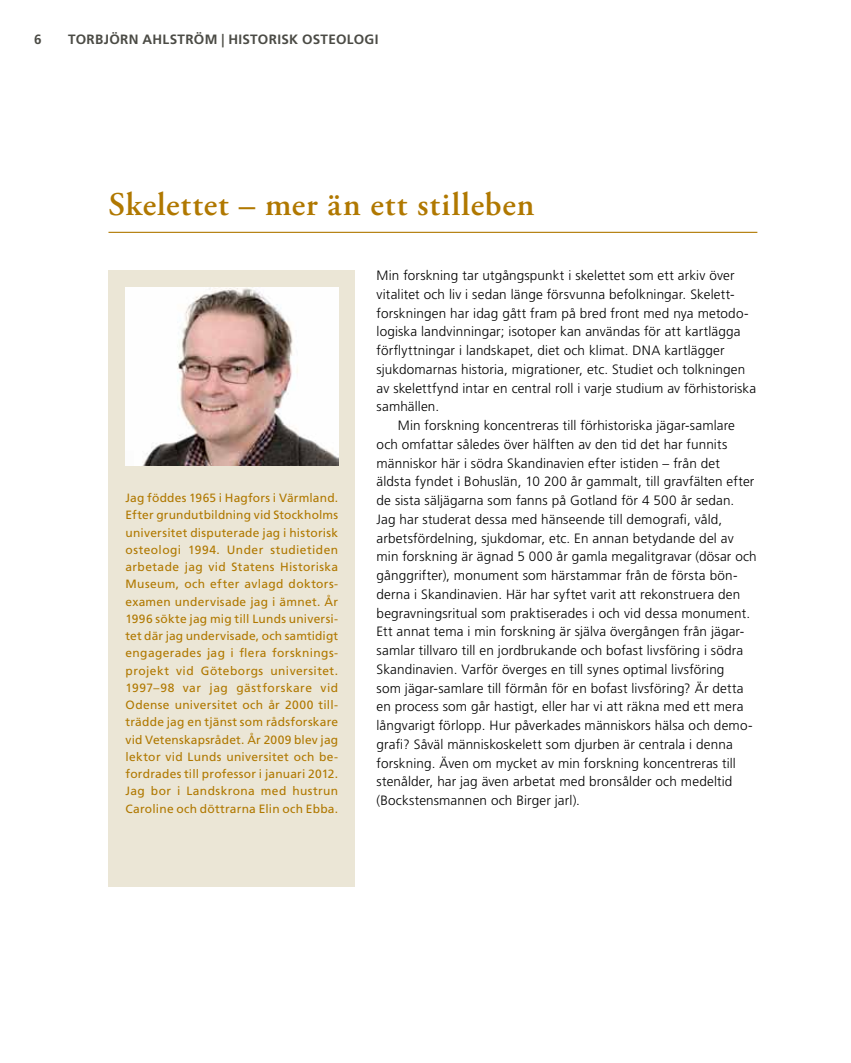
<style>
.page{position:relative;width:851px;height:1063px;background:#fff}
.page>*{position:absolute;margin:0;border:0;box-sizing:border-box;transform-origin:0 0}
.t1{font:600 33px "Adobe Garamond Pro";letter-spacing:.025em;color:#b07800}
.t2{font:300 13.5px "Frutiger LT Std";letter-spacing:.01em;color:#000}
.t3{font:700 13.5px "Frutiger LT Std";letter-spacing:.025em;color:#4b4b45}
.t4{font:12px/17.2px "Frutiger LT Std";letter-spacing:.025em;color:#b07800;text-align:justify}
</style>
<div class="page">
<div style="left:108px;top:270px;width:247px;height:617px;background:#ebe6d6"></div>
<hr style="left:108px;top:232px;width:649px;height:1px;background:#b07800">
<img style="left:125px;top:287px;width:213px;height:179px">
<p class="t3" style="left:34px;top:32px;width:9px">6</p>
<p class="t3" style="left:68px;top:32px;width:312px">TORBJÖRN AHLSTRÖM | HISTORISK OSTEOLOGI</p>
<h1 class="t1" style="left:108px;top:186px;width:427px">Skelettet – mer än ett stilleben</h1>
<p class="t4" style="left:125px;top:489px;width:214px">Jag föddes 1965 i Hagfors i Värmland.<br>Efter grundutbildning vid Stockholms universitet disputerade jag i historisk osteologi 1994. Under studietiden arbetade jag vid Statens Historiska Museum, och efter avlagd doktors&shy;examen undervisade jag i ämnet. År 1996 sökte jag mig till Lunds universi&shy;tet där jag undervisade, och samtidigt engagerades jag i flera forsknings&shy;projekt vid Göteborgs universitet.<br>1997–98 var jag gästforskare vid Odense universitet och år 2000 till&shy;trädde jag en tjänst som rådsforskare vid Vetenskapsrådet. År 2009 blev jag lektor vid Lunds universitet och be&shy;fordrades till professor i januari 2012.<br>Jag bor i Landskrona med hustrun Caroline och döttrarna Elin och Ebba.</p>
<p class="t2" style="left:376px;top:268px;width:359px">Min forskning tar utgångspunkt i skelettet som ett arkiv över</p>
<p class="t2" style="left:376px;top:287px;width:359px">vitalitet och liv i sedan länge försvunna befolkningar. Skelett-</p>
<p class="t2" style="left:376px;top:305px;width:373px">forskningen har idag gått fram på bred front med nya metodo-</p>
<p class="t2" style="left:376px;top:324px;width:365px">logiska landvinningar; isotoper kan användas för att kartlägga</p>
<p class="t2" style="left:376px;top:343px;width:349px">förflyttningar i landskapet, diet och klimat. DNA kartlägger</p>
<p class="t2" style="left:376px;top:362px;width:370px">sjukdomarnas historia, migrationer, etc. Studiet och tolkningen</p>
<p class="t2" style="left:376px;top:380px;width:381px">av skelettfynd intar en central roll i varje studium av förhistoriska</p>
<p class="t2" style="left:376px;top:399px;width:64px">samhällen.</p>
<p class="t2" style="left:398px;top:418px;width:338px">Min forskning koncentreras till förhistoriska jägar-samlare</p>
<p class="t2" style="left:376px;top:437px;width:352px">och omfattar således över hälften av den tid det har funnits</p>
<p class="t2" style="left:376px;top:455px;width:345px">människor här i södra Skandinavien efter istiden – från det</p>
<p class="t2" style="left:376px;top:474px;width:379px">äldsta fyndet i Bohuslän, 10 200 år gammalt, till gravfälten efter</p>
<p class="t2" style="left:376px;top:493px;width:359px">de sista säljägarna som fanns på Gotland för 4 500 år sedan.</p>
<p class="t2" style="left:376px;top:512px;width:347px">Jag har studerat dessa med hänseende till demografi, våld,</p>
<p class="t2" style="left:376px;top:530px;width:358px">arbetsfördelning, sjukdomar, etc. En annan betydande del av</p>
<p class="t2" style="left:376px;top:549px;width:381px">min forskning är ägnad 5 000 år gamla megalitgravar (dösar och</p>
<p class="t2" style="left:376px;top:568px;width:362px">gånggrifter), monument som härstammar från de första bön-</p>
<p class="t2" style="left:376px;top:587px;width:365px">derna i Skandinavien. Här har syftet varit att rekonstruera den</p>
<p class="t2" style="left:376px;top:605px;width:375px">begravningsritual som praktiserades i och vid dessa monument.</p>
<p class="t2" style="left:376px;top:624px;width:369px">Ett annat tema i min forskning är själva övergången från jägar-</p>
<p class="t2" style="left:376px;top:643px;width:368px">samlar tillvaro till en jordbrukande och bofast livsföring i södra</p>
<p class="t2" style="left:376px;top:662px;width:349px">Skandinavien. Varför överges en till synes optimal livsföring</p>
<p class="t2" style="left:376px;top:680px;width:368px">som jägar-samlare till förmån för en bofast livsföring? Är detta</p>
<p class="t2" style="left:376px;top:699px;width:368px">en process som går hastigt, eller har vi att räkna med ett mera</p>
<p class="t2" style="left:376px;top:718px;width:376px">långvarigt förlopp. Hur påverkades människors hälsa och demo-</p>
<p class="t2" style="left:376px;top:737px;width:357px">grafi? Såväl människoskelett som djurben är centrala i denna</p>
<p class="t2" style="left:376px;top:755px;width:361px">forskning. Även om mycket av min forskning koncentreras till</p>
<p class="t2" style="left:376px;top:774px;width:357px">stenålder, har jag även arbetat med bronsålder och medeltid</p>
<p class="t2" style="left:376px;top:793px;width:205px">(Bockstensmannen och Birger jarl).</p>
</div>
